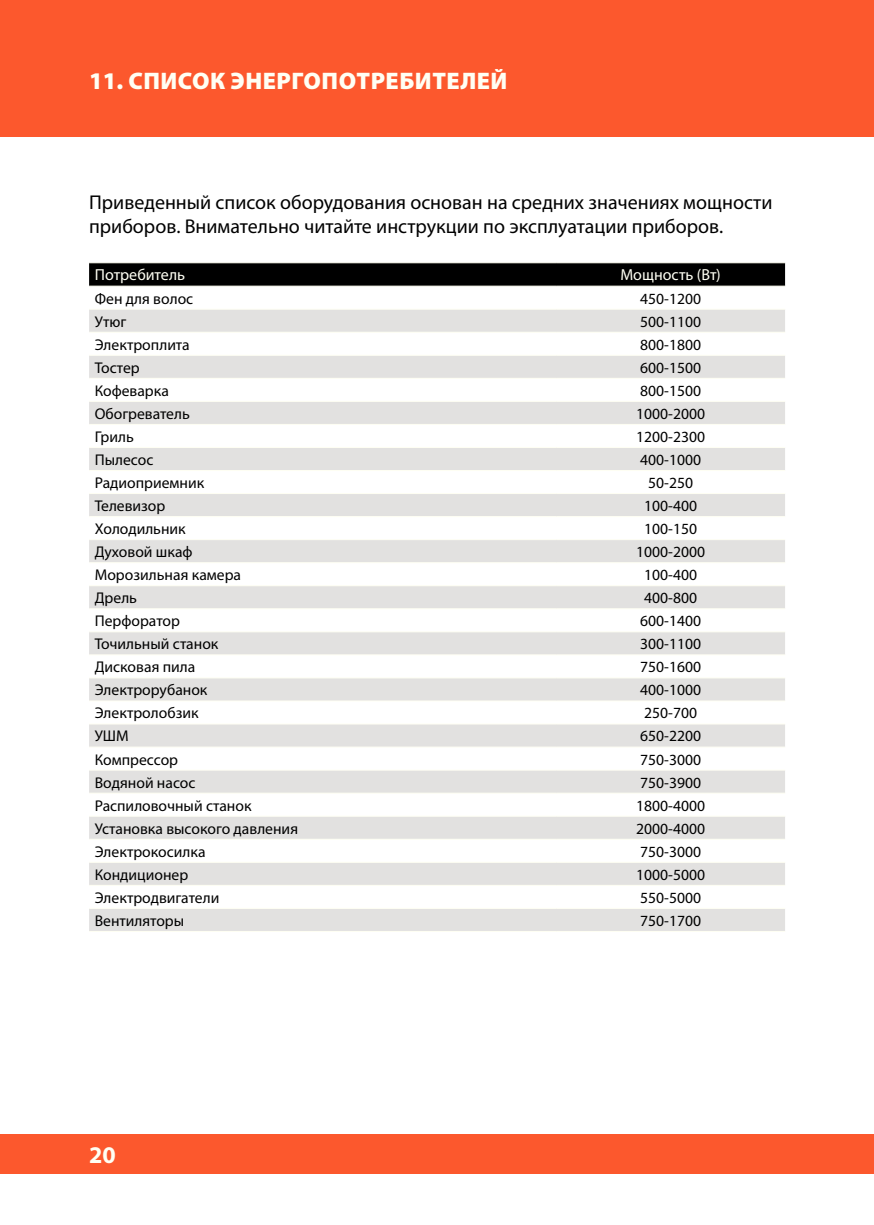
<style>
.page{position:relative;width:874px;height:1225px;background:#fff}
.page>*{position:absolute;margin:0;border:0;box-sizing:border-box;transform-origin:0 0}
.t1{font:900 24px "Myriad Pro";letter-spacing:.02em;color:#fffff4}
.t2{font:700 24px "Myriad Pro";color:#fffff4}
.t3{font:20px/24px "Myriad Pro";color:#000}
.t4{font:16px "Myriad Pro";color:#fffff4}
.t5{font:15.6px "Myriad Pro";color:#000}
</style>
<div class="page">
<div style="left:0;top:0;width:873px;height:136px;background:#fc582d"></div>
<div style="left:0;top:1134px;width:873px;height:40px;background:#fc582d"></div>
<svg style="left:89px;top:263px;width:695px;height:23px;background:#070706"></svg>
<svg style="left:89px;top:310px;width:695px;height:621px;fill:#e4e3e1"></svg>
<hr style="left:89px;top:262px;width:467px;height:1px;background:#fffff4">
<hr style="left:556px;top:262px;width:228px;height:1px;background:#fffff4">
<hr style="left:89px;top:931px;width:467px;height:1px;background:#fffff4">
<hr style="left:556px;top:931px;width:228px;height:1px;background:#fffff4">
<hr style="left:89px;top:286px;width:467px;height:1px;background:#fffff4">
<hr style="left:556px;top:286px;width:228px;height:1px;background:#fffff4">
<hr style="left:89px;top:908px;width:467px;height:1px;background:#fffff4">
<hr style="left:556px;top:908px;width:228px;height:1px;background:#fffff4">
<hr style="left:89px;top:862px;width:467px;height:1px;background:#fffff4">
<hr style="left:556px;top:862px;width:228px;height:1px;background:#fffff4">
<hr style="left:89px;top:885px;width:467px;height:1px;background:#fffff4">
<hr style="left:556px;top:885px;width:228px;height:1px;background:#fffff4">
<hr style="left:89px;top:815px;width:467px;height:1px;background:#fffff4">
<hr style="left:556px;top:815px;width:228px;height:1px;background:#fffff4">
<hr style="left:89px;top:838px;width:467px;height:1px;background:#fffff4">
<hr style="left:556px;top:838px;width:228px;height:1px;background:#fffff4">
<hr style="left:89px;top:769px;width:467px;height:1px;background:#fffff4">
<hr style="left:556px;top:769px;width:228px;height:1px;background:#fffff4">
<hr style="left:89px;top:792px;width:467px;height:1px;background:#fffff4">
<hr style="left:556px;top:792px;width:228px;height:1px;background:#fffff4">
<hr style="left:89px;top:723px;width:467px;height:1px;background:#fffff4">
<hr style="left:556px;top:723px;width:228px;height:1px;background:#fffff4">
<hr style="left:89px;top:746px;width:467px;height:1px;background:#fffff4">
<hr style="left:556px;top:746px;width:228px;height:1px;background:#fffff4">
<hr style="left:89px;top:677px;width:467px;height:1px;background:#fffff4">
<hr style="left:556px;top:677px;width:228px;height:1px;background:#fffff4">
<hr style="left:89px;top:700px;width:467px;height:1px;background:#fffff4">
<hr style="left:556px;top:700px;width:228px;height:1px;background:#fffff4">
<hr style="left:89px;top:631px;width:467px;height:1px;background:#fffff4">
<hr style="left:556px;top:631px;width:228px;height:1px;background:#fffff4">
<hr style="left:89px;top:654px;width:467px;height:1px;background:#fffff4">
<hr style="left:556px;top:654px;width:228px;height:1px;background:#fffff4">
<hr style="left:89px;top:585px;width:467px;height:1px;background:#fffff4">
<hr style="left:556px;top:585px;width:228px;height:1px;background:#fffff4">
<hr style="left:89px;top:608px;width:467px;height:1px;background:#fffff4">
<hr style="left:556px;top:608px;width:228px;height:1px;background:#fffff4">
<hr style="left:89px;top:539px;width:467px;height:1px;background:#fffff4">
<hr style="left:556px;top:539px;width:228px;height:1px;background:#fffff4">
<hr style="left:89px;top:562px;width:467px;height:1px;background:#fffff4">
<hr style="left:556px;top:562px;width:228px;height:1px;background:#fffff4">
<hr style="left:89px;top:493px;width:467px;height:1px;background:#fffff4">
<hr style="left:556px;top:493px;width:228px;height:1px;background:#fffff4">
<hr style="left:89px;top:516px;width:467px;height:1px;background:#fffff4">
<hr style="left:556px;top:516px;width:228px;height:1px;background:#fffff4">
<hr style="left:89px;top:447px;width:467px;height:1px;background:#fffff4">
<hr style="left:556px;top:447px;width:228px;height:1px;background:#fffff4">
<hr style="left:89px;top:470px;width:467px;height:1px;background:#fffff4">
<hr style="left:556px;top:470px;width:228px;height:1px;background:#fffff4">
<hr style="left:89px;top:401px;width:467px;height:1px;background:#fffff4">
<hr style="left:556px;top:401px;width:228px;height:1px;background:#fffff4">
<hr style="left:89px;top:424px;width:467px;height:1px;background:#fffff4">
<hr style="left:556px;top:424px;width:228px;height:1px;background:#fffff4">
<hr style="left:89px;top:355px;width:467px;height:1px;background:#fffff4">
<hr style="left:556px;top:355px;width:228px;height:1px;background:#fffff4">
<hr style="left:89px;top:378px;width:467px;height:1px;background:#fffff4">
<hr style="left:556px;top:378px;width:228px;height:1px;background:#fffff4">
<hr style="left:89px;top:309px;width:467px;height:1px;background:#fffff4">
<hr style="left:556px;top:309px;width:228px;height:1px;background:#fffff4">
<hr style="left:89px;top:332px;width:467px;height:1px;background:#fffff4">
<hr style="left:556px;top:332px;width:228px;height:1px;background:#fffff4">
<h1 class="t1" style="left:89px;top:69px;width:420px">11. СПИСОК ЭНЕРГОПОТРЕБИТЕЛЕЙ</h1>
<p class="t3" style="left:89px;top:191px;width:684px">Приведенный список оборудования основан на средних значениях мощности приборов. Внимательно читайте инструкции по эксплуатации приборов.</p>
<p class="t4" style="left:95px;top:267px;width:92px">Потребитель</p>
<p class="t4" style="left:620px;top:267px;width:102px">Мощность (Вт)</p>
<p class="t5" style="left:95px;top:291px;width:100px">Фен для волос</p>
<p class="t5" style="left:640px;top:291px;width:62px">450-1200</p>
<p class="t5" style="left:95px;top:314px;width:33px">Утюг</p>
<p class="t5" style="left:640px;top:314px;width:62px">500-1100</p>
<p class="t5" style="left:95px;top:337px;width:96px">Электроплита</p>
<p class="t5" style="left:640px;top:337px;width:62px">800-1800</p>
<p class="t5" style="left:95px;top:360px;width:46px">Тостер</p>
<p class="t5" style="left:640px;top:360px;width:62px">600-1500</p>
<p class="t5" style="left:95px;top:383px;width:76px">Кофеварка</p>
<p class="t5" style="left:640px;top:383px;width:62px">800-1500</p>
<p class="t5" style="left:95px;top:406px;width:97px">Обогреватель</p>
<p class="t5" style="left:636px;top:406px;width:70px">1000-2000</p>
<p class="t5" style="left:95px;top:429px;width:40px">Гриль</p>
<p class="t5" style="left:636px;top:429px;width:70px">1200-2300</p>
<p class="t5" style="left:95px;top:452px;width:60px">Пылесос</p>
<p class="t5" style="left:640px;top:452px;width:62px">400-1000</p>
<p class="t5" style="left:95px;top:475px;width:111px">Радиоприемник</p>
<p class="t5" style="left:648px;top:475px;width:46px">50-250</p>
<p class="t5" style="left:95px;top:498px;width:72px">Телевизор</p>
<p class="t5" style="left:644px;top:498px;width:54px">100-400</p>
<p class="t5" style="left:95px;top:521px;width:92px">Холодильник</p>
<p class="t5" style="left:644px;top:521px;width:54px">100-150</p>
<p class="t5" style="left:95px;top:544px;width:99px">Духовой шкаф</p>
<p class="t5" style="left:636px;top:544px;width:70px">1000-2000</p>
<p class="t5" style="left:95px;top:567px;width:148px">Морозильная камера</p>
<p class="t5" style="left:644px;top:567px;width:54px">100-400</p>
<p class="t5" style="left:95px;top:590px;width:44px">Дрель</p>
<p class="t5" style="left:644px;top:590px;width:54px">400-800</p>
<p class="t5" style="left:95px;top:613px;width:87px">Перфоратор</p>
<p class="t5" style="left:640px;top:613px;width:62px">600-1400</p>
<p class="t5" style="left:95px;top:636px;width:125px">Точильный станок</p>
<p class="t5" style="left:640px;top:636px;width:62px">300-1100</p>
<p class="t5" style="left:95px;top:659px;width:102px">Дисковая пила</p>
<p class="t5" style="left:640px;top:659px;width:62px">750-1600</p>
<p class="t5" style="left:95px;top:682px;width:114px">Электрорубанок</p>
<p class="t5" style="left:640px;top:682px;width:62px">400-1000</p>
<p class="t5" style="left:95px;top:705px;width:105px">Электролобзик</p>
<p class="t5" style="left:644px;top:705px;width:54px">250-700</p>
<p class="t5" style="left:95px;top:728px;width:35px">УШМ</p>
<p class="t5" style="left:640px;top:728px;width:62px">650-2200</p>
<p class="t5" style="left:95px;top:752px;width:85px">Компрессор</p>
<p class="t5" style="left:640px;top:752px;width:62px">750-3000</p>
<p class="t5" style="left:95px;top:775px;width:102px">Водяной насос</p>
<p class="t5" style="left:640px;top:775px;width:62px">750-3900</p>
<p class="t5" style="left:95px;top:798px;width:158px">Распиловочный станок</p>
<p class="t5" style="left:636px;top:798px;width:70px">1800-4000</p>
<p class="t5" style="left:95px;top:821px;width:205px">Установка высокого давления</p>
<p class="t5" style="left:636px;top:821px;width:70px">2000-4000</p>
<p class="t5" style="left:95px;top:844px;width:112px">Электрокосилка</p>
<p class="t5" style="left:640px;top:844px;width:62px">750-3000</p>
<p class="t5" style="left:95px;top:867px;width:95px">Кондиционер</p>
<p class="t5" style="left:636px;top:867px;width:70px">1000-5000</p>
<p class="t5" style="left:95px;top:890px;width:126px">Электродвигатели</p>
<p class="t5" style="left:640px;top:890px;width:62px">550-5000</p>
<p class="t5" style="left:95px;top:913px;width:91px">Вентиляторы</p>
<p class="t5" style="left:640px;top:913px;width:62px">750-1700</p>
<h1 class="t2" style="left:89px;top:1146px;width:28px">20</h1>
</div>
